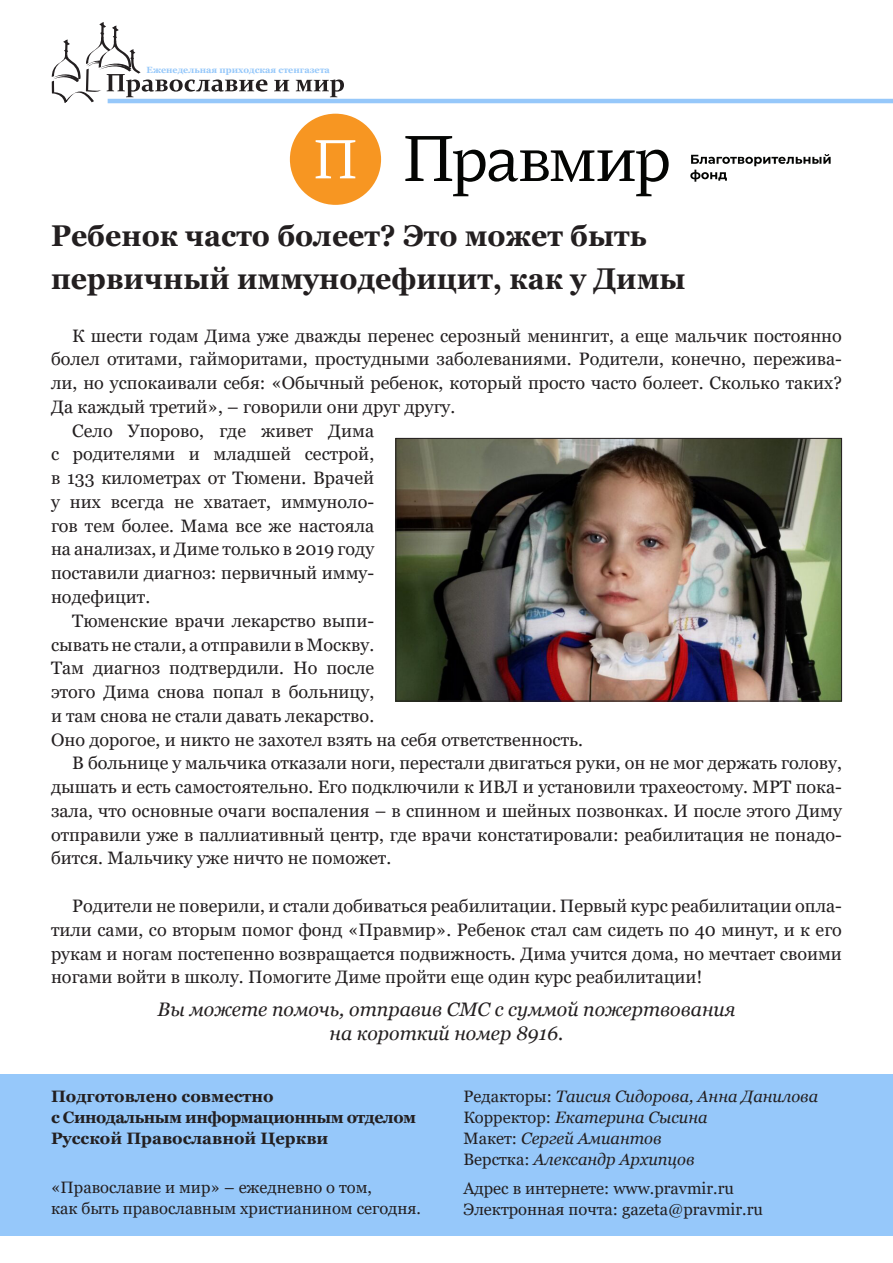
<style>
.page{position:relative;width:893px;height:1263px;background:#fff}
.page>*{position:absolute;margin:0;border:0;box-sizing:border-box;transform-origin:0 0}
.Zagolovok{font:700 30px/43.5px "Georgia";color:#231f20;scale:.95 1}
.Преамбула{font:italic 19.5px/24px "Georgia";color:#231f20;text-align:center}
.Text{font:18px/23.7px "Georgia";color:#231f20;text-align:justify}
.t1{font:16.5px/21px "Georgia";color:#231f20}
.t2{font:italic 16.5px/21px "Georgia";color:#231f20}
.t3{font:700 16.5px/21px "Georgia";color:#231f20}
.t4{font:700 9px "Georgia";color:#96c8fa}
.s1{font-style:normal}
</style>
<div class="page">
<div style="left:0;top:1074px;width:893px;height:162px;background:#96c8fa"></div>
<svg style="left:52px;top:22px;width:215px;height:81px"></svg>
<svg style="left:274px;top:80px;width:15px;height:11px"></svg>
<svg style="left:296px;top:79px;width:48px;height:18px"></svg>
<hr style="left:108px;top:99px;width:785px;height:4px;background:#96c8fa">
<svg style="left:405px;top:136px;width:264px;height:60px"></svg>
<svg style="left:690px;top:154px;width:141px;height:28px"></svg>
<div style="left:290px;top:114px;width:91px;height:91px;background:#f79622;border-radius:50%"></div>
<svg style="left:316px;top:140px;width:39px;height:38px"></svg>
<img style="left:397px;top:440px;width:443px;height:259px">
<div style="left:395px;top:438px;width:447px;height:263px;border:1px solid #231f20"></div>
<p class="t4" style="left:147px;top:64px;width:185px">Еженедельная приходская стенгазета</p>
<p class="Zagolovok" style="left:51px;top:213px;width:670px">Ребенок часто болеет? Это может быть первичный иммунодефицит, как у Димы</p>
<p class="Text" style="left:51px;top:324px;width:792px;text-indent:21px">К шести годам Дима уже дважды перенес серозный менингит, а еще мальчик постоянно болел отитами, гайморитами, простудными заболеваниями. Родители, конечно, пережива&shy;ли, но успокаивали себя: «Обычный ребенок, который просто часто болеет. Сколько таких?<br>Да каждый третий», – говорили они друг другу.</p>
<p class="Text" style="left:51px;top:419px;width:325px;text-indent:21px">Село Упорово, где живет Дима с родителями и младшей сестрой, в 133 километрах от Тюмени. Врачей у них всегда не хватает, иммуноло&shy;гов тем более. Мама все же настояла на анализах, и Диме только в 2019 году поставили диагноз: первичный имму&shy;нодефицит.</p>
<p class="Text" style="left:51px;top:609px;width:533px;text-align:left;text-indent:21px">Тюменские врачи лекарство выпи-<br>сывать не стали, а отправили в Москву.<br>Там диагноз подтвердили. Но после<br>этого Дима снова попал в больницу,<br>и там снова не стали давать лекарство.<br>Оно дорогое, и никто не захотел взять на себя ответственность.</p>
<p class="Text" style="left:51px;top:752px;width:792px;text-indent:21px">В больнице у мальчика отказали ноги, перестали двигаться руки, он не мог держать голову, дышать и есть самостоятельно. Его подключили к ИВЛ и установили трахеостому. МРТ пока&shy;зала, что основные очаги воспаления – в спинном и шейных позвонках. И после этого Диму отправили уже в паллиативный центр, где врачи констатировали: реабилитация не понадо&shy;бится. Мальчику уже ничто не поможет.</p>
<p class="Text" style="left:51px;top:894px;width:792px;text-indent:21px">Родители не поверили, и стали добиваться реабилитации. Первый курс реабилитации опла&shy;тили сами, со вторым помог фонд «Правмир». Ребенок стал сам сидеть по 40 минут, и к его рукам и ногам постепенно возвращается подвижность. Дима учится дома, но мечтает своими ногами войти в школу. Помогите Диме пройти еще один курс реабилитации!</p>
<p class="Преамбула" style="left:158px;top:997px;width:579px">Вы можете помочь, отправив СМС с суммой пожертвования на короткий номер 8916.</p>
<p class="t3" style="left:51px;top:1085px;width:367px">Подготовлено совместно<br>с Синодальным информационным отделом<br>Русской Православной Церкви</p>
<p class="t1" style="left:51px;top:1177px;width:372px">«Православие и мир» – ежедневно о том,<br>как быть православным христианином сегодня.</p>
<p class="t2" style="left:463px;top:1086px;width:356px"><span class="s1">Редакторы:</span> Таисия Сидорова, Анна Данилова<br><span class="s1">Корректор:</span> Екатерина Сысина<br><span class="s1">Макет:</span> Сергей Амиантов<br><span class="s1">Верстка:</span> Александр Архипцов</p>
<p class="t1" style="left:463px;top:1178px;width:301px">Адрес в интернете: www.pravmir.ru<br>Электронная почта: gazeta@pravmir.ru</p>
</div>
